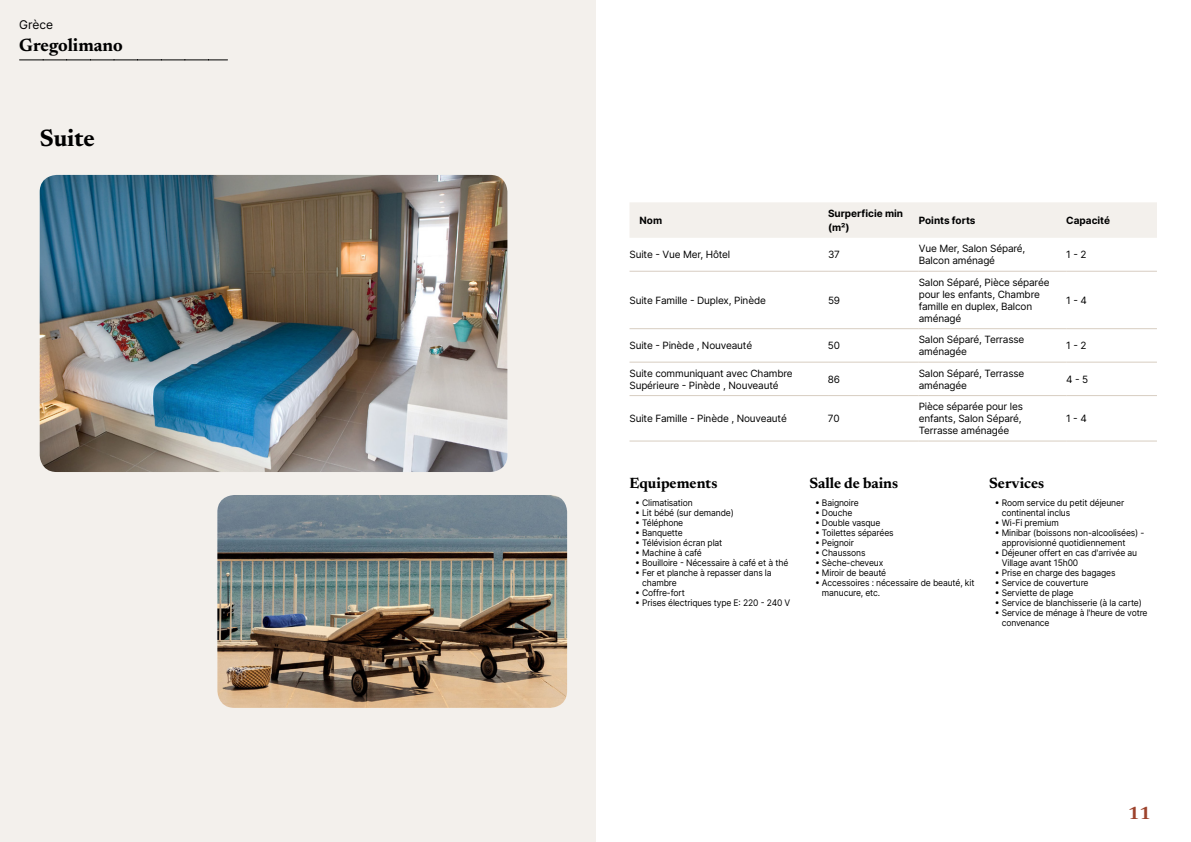
<style>
.page{position:relative;width:1191px;height:842px;background:#fff}
.page>*{position:absolute;margin:0;border:0;box-sizing:border-box;transform-origin:0 0}
.t1{font:700 24px "Newsreader 24 pt";color:#000}
.t2{font:700 18px "Newsreader 24 pt";color:#000}
.t3{font:700 18px "Newsreader 24 pt";color:#9d432c}
.t4{font:700 15px "Newsreader 24 pt";color:#000}
.t5{font:12px "Inter";color:#000}
.t6{font:10px/12px "Inter";letter-spacing:-.015em;color:#000}
.t7{font:700 10px/14px "Inter";color:#000}
.t8{font:9px/10px "Inter";letter-spacing:-.015em;color:#000;scale:.95 1}
</style>
<div class="page">
<div style="left:0;top:0;width:595px;height:842px;background:#f3f0ec"></div>
<img style="left:40px;top:175px;width:467px;height:297px">
<img style="left:217px;top:495px;width:350px;height:213px">
<svg style="left:20px;top:60px;width:207px;height:1px"></svg>
<div style="left:630px;top:202px;width:527px;height:36px;background:#f3f0ec"></div>
<hr style="left:629px;top:271px;width:199px;height:1px;background:#d7cdc1">
<hr style="left:828px;top:271px;width:90px;height:1px;background:#d7cdc1">
<hr style="left:918px;top:271px;width:148px;height:1px;background:#d7cdc1">
<hr style="left:1066px;top:271px;width:91px;height:1px;background:#d7cdc1">
<hr style="left:629px;top:328px;width:199px;height:1px;background:#d7cdc1">
<hr style="left:828px;top:328px;width:90px;height:1px;background:#d7cdc1">
<hr style="left:918px;top:328px;width:148px;height:1px;background:#d7cdc1">
<hr style="left:1066px;top:328px;width:91px;height:1px;background:#d7cdc1">
<hr style="left:629px;top:362px;width:199px;height:1px;background:#d7cdc1">
<hr style="left:828px;top:362px;width:90px;height:1px;background:#d7cdc1">
<hr style="left:918px;top:362px;width:148px;height:1px;background:#d7cdc1">
<hr style="left:1066px;top:362px;width:91px;height:1px;background:#d7cdc1">
<hr style="left:629px;top:395px;width:199px;height:1px;background:#d7cdc1">
<hr style="left:828px;top:395px;width:90px;height:1px;background:#d7cdc1">
<hr style="left:918px;top:395px;width:148px;height:1px;background:#d7cdc1">
<hr style="left:1066px;top:395px;width:91px;height:1px;background:#d7cdc1">
<hr style="left:629px;top:440px;width:199px;height:1px;background:#d7cdc1">
<hr style="left:828px;top:440px;width:90px;height:1px;background:#d7cdc1">
<hr style="left:918px;top:440px;width:148px;height:1px;background:#d7cdc1">
<hr style="left:1066px;top:440px;width:91px;height:1px;background:#d7cdc1">
<h3 class="t5" style="left:19px;top:15px;width:35px">Grèce</h3>
<h2 class="t2" style="left:19px;top:32px;width:105px">Gregolimano</h2>
<h1 class="t1" style="left:40px;top:121px;width:57px">Suite</h1>
<p class="t7" style="left:639px;top:213px;width:24px">Nom</p>
<p class="t7" style="left:828px;top:206px;width:77px">Surperficie min (m²)</p>
<p class="t7" style="left:918px;top:213px;width:58px">Points forts</p>
<p class="t7" style="left:1066px;top:213px;width:45px">Capacité</p>
<p class="t6" style="left:629px;top:248px;width:102px">Suite - Vue Mer, Hôtel</p>
<p class="t6" style="left:828px;top:248px;width:13px">37</p>
<p class="t6" style="left:918px;top:242px;width:108px">Vue Mer, Salon Séparé,<br>Balcon aménagé</p>
<p class="t6" style="left:1066px;top:248px;width:22px">1 - 2</p>
<p class="t6" style="left:629px;top:294px;width:138px">Suite Famille - Duplex, Pinède</p>
<p class="t6" style="left:828px;top:294px;width:14px">59</p>
<p class="t6" style="left:918px;top:276px;width:132px">Salon Séparé, Pièce séparée pour les enfants, Chambre famille en duplex, Balcon aménagé</p>
<p class="t6" style="left:1066px;top:294px;width:22px">1 - 4</p>
<p class="t6" style="left:629px;top:339px;width:124px">Suite - Pinède , Nouveauté</p>
<p class="t6" style="left:828px;top:339px;width:14px">50</p>
<p class="t6" style="left:918px;top:333px;width:107px">Salon Séparé, Terrasse aménagée</p>
<p class="t6" style="left:1066px;top:339px;width:22px">1 - 2</p>
<p class="t6" style="left:629px;top:367px;width:165px">Suite communiquant avec Chambre<br>Supérieure - Pinède , Nouveauté</p>
<p class="t6" style="left:828px;top:373px;width:14px">86</p>
<p class="t6" style="left:918px;top:367px;width:107px">Salon Séparé, Terrasse aménagée</p>
<p class="t6" style="left:1066px;top:373px;width:24px">4 - 5</p>
<p class="t6" style="left:629px;top:412px;width:159px">Suite Famille - Pinède , Nouveauté</p>
<p class="t6" style="left:828px;top:412px;width:13px">70</p>
<p class="t6" style="left:918px;top:400px;width:106px">Pièce séparée pour les enfants, Salon Séparé,<br>Terrasse aménagée</p>
<p class="t6" style="left:1066px;top:412px;width:22px">1 - 4</p>
<h3 class="t4" style="left:629px;top:472px;width:89px">Equipements</h3>
<p class="t8" style="left:635px;top:498px;width:62px">• Climatisation</p>
<p class="t8" style="left:635px;top:508px;width:105px">• Lit bébé (sur demande)</p>
<p class="t8" style="left:635px;top:518px;width:52px">• Téléphone</p>
<p class="t8" style="left:635px;top:528px;width:52px">• Banquette</p>
<p class="t8" style="left:635px;top:538px;width:93px">• Télévision écran plat</p>
<p class="t8" style="left:635px;top:548px;width:72px">• Machine à café</p>
<p class="t8" style="left:635px;top:558px;width:163px">• Bouilloire - Nécessaire à café et à thé</p>
<p class="t8" style="left:642px;top:568px;width:138px;text-indent:-7px">• Fer et planche à repasser dans la chambre</p>
<p class="t8" style="left:635px;top:588px;width:54px">• Coffre-fort</p>
<p class="t8" style="left:635px;top:598px;width:165px">• Prises électriques type E: 220 - 240 V</p>
<h3 class="t4" style="left:809px;top:472px;width:90px">Salle de bains</h3>
<p class="t8" style="left:815px;top:498px;width:47px">• Baignoire</p>
<p class="t8" style="left:815px;top:508px;width:41px">• Douche</p>
<p class="t8" style="left:815px;top:518px;width:70px">• Double vasque</p>
<p class="t8" style="left:815px;top:528px;width:84px">• Toilettes séparées</p>
<p class="t8" style="left:815px;top:538px;width:43px">• Peignoir</p>
<p class="t8" style="left:815px;top:548px;width:55px">• Chaussons</p>
<p class="t8" style="left:815px;top:558px;width:73px">• Sèche-cheveux</p>
<p class="t8" style="left:815px;top:568px;width:76px">• Miroir de beauté</p>
<p class="t8" style="left:822px;top:578px;width:162px;text-indent:-7px">• Accessoires : nécessaire de beauté, kit manucure, etc.</p>
<h3 class="t4" style="left:989px;top:472px;width:57px">Services</h3>
<p class="t8" style="left:1001px;top:498px;width:130px;text-indent:-7px">• Room service du petit déjeuner continental inclus</p>
<p class="t8" style="left:994px;top:518px;width:69px">• Wi-Fi premium</p>
<p class="t8" style="left:1001px;top:528px;width:152px;text-indent:-7px">• Minibar (boissons non-alcoolisées) - approvisionné quotidiennement</p>
<p class="t8" style="left:1001px;top:548px;width:144px;text-indent:-7px">• Déjeuner offert en cas d'arrivée au<br>Village avant 15h00</p>
<p class="t8" style="left:994px;top:568px;width:129px">• Prise en charge des bagages</p>
<p class="t8" style="left:994px;top:578px;width:100px">• Service de couverture</p>
<p class="t8" style="left:994px;top:588px;width:84px">• Serviette de plage</p>
<p class="t8" style="left:994px;top:598px;width:156px">• Service de blanchisserie (à la carte)</p>
<p class="t8" style="left:1001px;top:608px;width:155px;text-indent:-7px">• Service de ménage à l'heure de votre convenance</p>
<h2 class="t3" style="left:1128px;top:800px;width:24px">11</h2>
</div>
